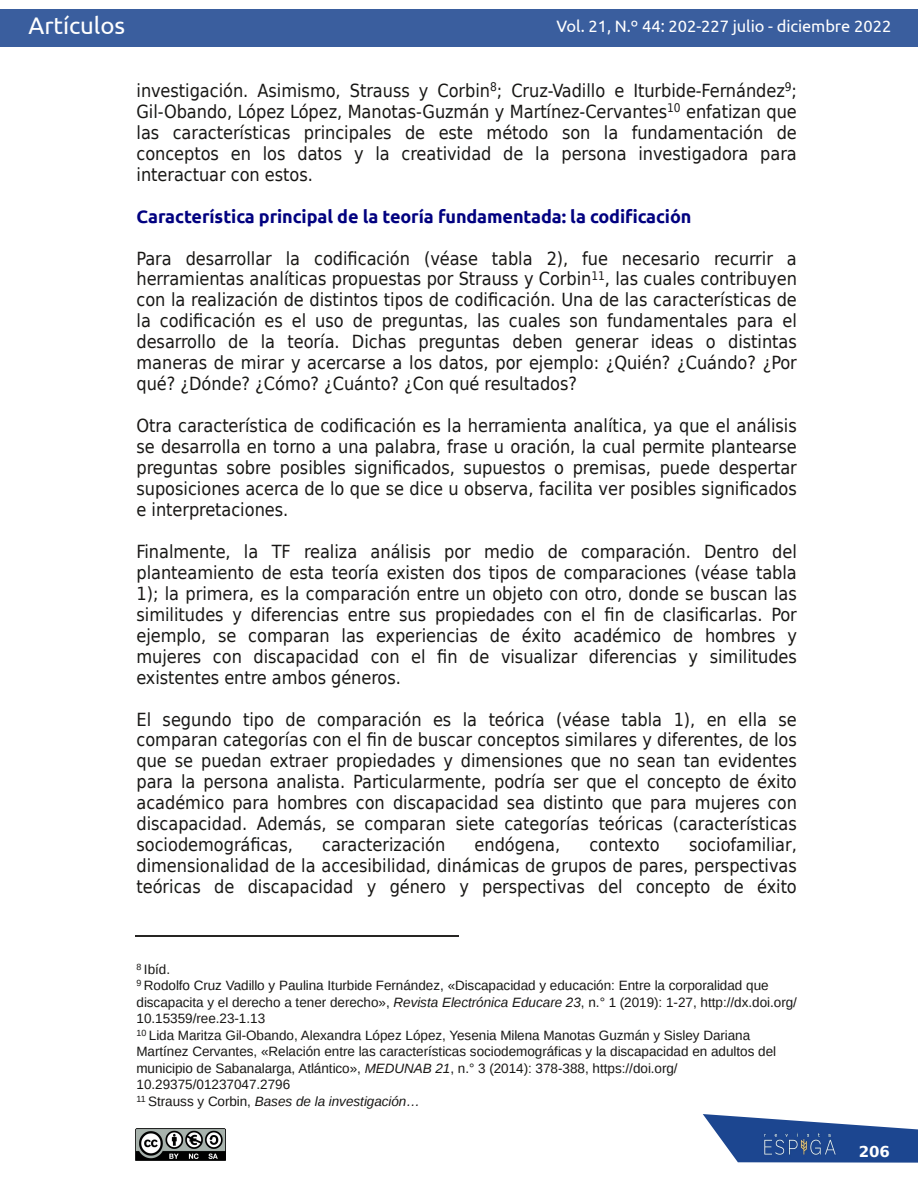
<style>
.page{position:relative;width:918px;height:1188px;background:#fff}
.page>*{position:absolute;margin:0;border:0;box-sizing:border-box;transform-origin:0 0}
.t1{font:24px "Ubuntu";letter-spacing:-.005em;color:#fff}
.t2{font:18px/21px "DejaVu Sans Condensed";color:#181715;text-align:justify}
.t3{font:700 18px "Ubuntu";letter-spacing:-.005em;color:#010180}
.t4{font:16.5px "Ubuntu";color:#fff}
.t5{font:700 15px "DejaVu Sans";color:#fff}
.t6{font:13.5px/16.5px "Liberation Sans";color:#181715}
.s1{font-style:italic}
</style>
<div class="page">
<svg style="left:703px;top:1114px;width:215px;height:49px"></svg>
<img style="left:741px;top:1129px;width:118px;height:31px">
<div style="left:0;top:9px;width:918px;height:38px;background:#3a5e9e"></div>
<img style="left:135px;top:1129px;width:90px;height:31px">
<hr style="left:135px;top:935px;width:324px;height:2px;background:#181715">
<h1 class="t1" style="left:28px;top:12px;width:98px">Artículos</h1>
<p class="t4" style="left:557px;top:17px;width:336px">Vol. 21, N.º 44: 202-227 julio - diciembre 2022</p>
<p class="t2" style="left:136px;top:80px;width:662px">investigación. Asimismo, Strauss y Corbin<sup>8</sup>; Cruz-Vadillo e Iturbide-Fernández<sup>9</sup>; Gil-Obando, López López, Manotas-Guzmán y Martínez-Cervantes<sup>10</sup> enfatizan que las características principales de este método son la fundamentación de conceptos en los datos y la creatividad de la persona investigadora para interactuar con estos.</p>
<p class="t3" style="left:136px;top:206px;width:556px">Característica principal de la teoría fundamentada: la codificación</p>
<p class="t2" style="left:136px;top:248px;width:662px">Para desarrollar la codificación (véase tabla 2), fue necesario recurrir a herramientas analíticas propuestas por Strauss y Corbin<sup>11</sup>, las cuales contribuyen con la realización de distintos tipos de codificación. Una de las características de la codificación es el uso de preguntas, las cuales son fundamentales para el desarrollo de la teoría. Dichas preguntas deben generar ideas o distintas maneras de mirar y acercarse a los datos, por ejemplo: ¿Quién? ¿Cuándo? ¿Por qué? ¿Dónde? ¿Cómo? ¿Cuánto? ¿Con qué resultados?</p>
<p class="t2" style="left:136px;top:415px;width:662px">Otra característica de codificación es la herramienta analítica, ya que el análisis se desarrolla en torno a una palabra, frase u oración, la cual permite plantearse preguntas sobre posibles significados, supuestos o premisas, puede despertar suposiciones acerca de lo que se dice u observa, facilita ver posibles significados e interpretaciones.</p>
<p class="t2" style="left:136px;top:541px;width:662px">Finalmente, la TF realiza análisis por medio de comparación. Dentro del planteamiento de esta teoría existen dos tipos de comparaciones (véase tabla 1); la primera, es la comparación entre un objeto con otro, donde se buscan las similitudes y diferencias entre sus propiedades con el fin de clasificarlas. Por ejemplo, se comparan las experiencias de éxito académico de hombres y mujeres con discapacidad con el fin de visualizar diferencias y similitudes existentes entre ambos géneros.</p>
<p class="t2" style="left:136px;top:709px;width:662px">El segundo tipo de comparación es la teórica (véase tabla 1), en ella se comparan categorías con el fin de buscar conceptos similares y diferentes, de los que se puedan extraer propiedades y dimensiones que no sean tan evidentes para la persona analista. Particularmente, podría ser que el concepto de éxito académico para hombres con discapacidad sea distinto que para mujeres con discapacidad. Además, se comparan siete categorías teóricas (características sociodemográficas,</p>
<p class="t2" style="left:322px;top:834px;width:125px">caracterización</p>
<p class="t2" style="left:475px;top:834px;width:87px">endógena,</p>
<p class="t2" style="left:589px;top:834px;width:72px">contexto</p>
<p class="t2" style="left:136px;top:834px;width:662px;text-indent:553px">sociofamiliar, dimensionalidad de la accesibilidad, dinámicas de grupos de pares, perspectivas teóricas de discapacidad y género y perspectivas del concepto de éxito</p>
<p class="t6" style="left:136px;top:961px;width:662px"><sup>8</sup> Ibíd.<br><sup>9</sup> Rodolfo Cruz Vadillo y Paulina Iturbide Fernández, «Discapacidad y educación: Entre la corporalidad que discapacita y el derecho a tener derecho», <span class="s1">Revista Electrónica Educare 23</span>, n.° 1 (2019): 1-27, http://dx.doi.org/ 10.15359/ree.23-1.13<br><sup>10</sup> Lida Maritza Gil-Obando, Alexandra López López, Yesenia Milena Manotas Guzmán y Sisley Dariana Martínez Cervantes, «Relación entre las características sociodemográficas y la discapacidad en adultos del municipio de Sabanalarga, Atlántico», <span class="s1">MEDUNAB 21</span>, n.° 3 (2014): 378-388, https://doi.org/ 10.29375/01237047.2796<br><sup>11</sup> Strauss y Corbin, <span class="s1">Bases de la investigación…</span></p>
<p class="t5" style="left:859px;top:1143px;width:33px">206</p>
</div>
